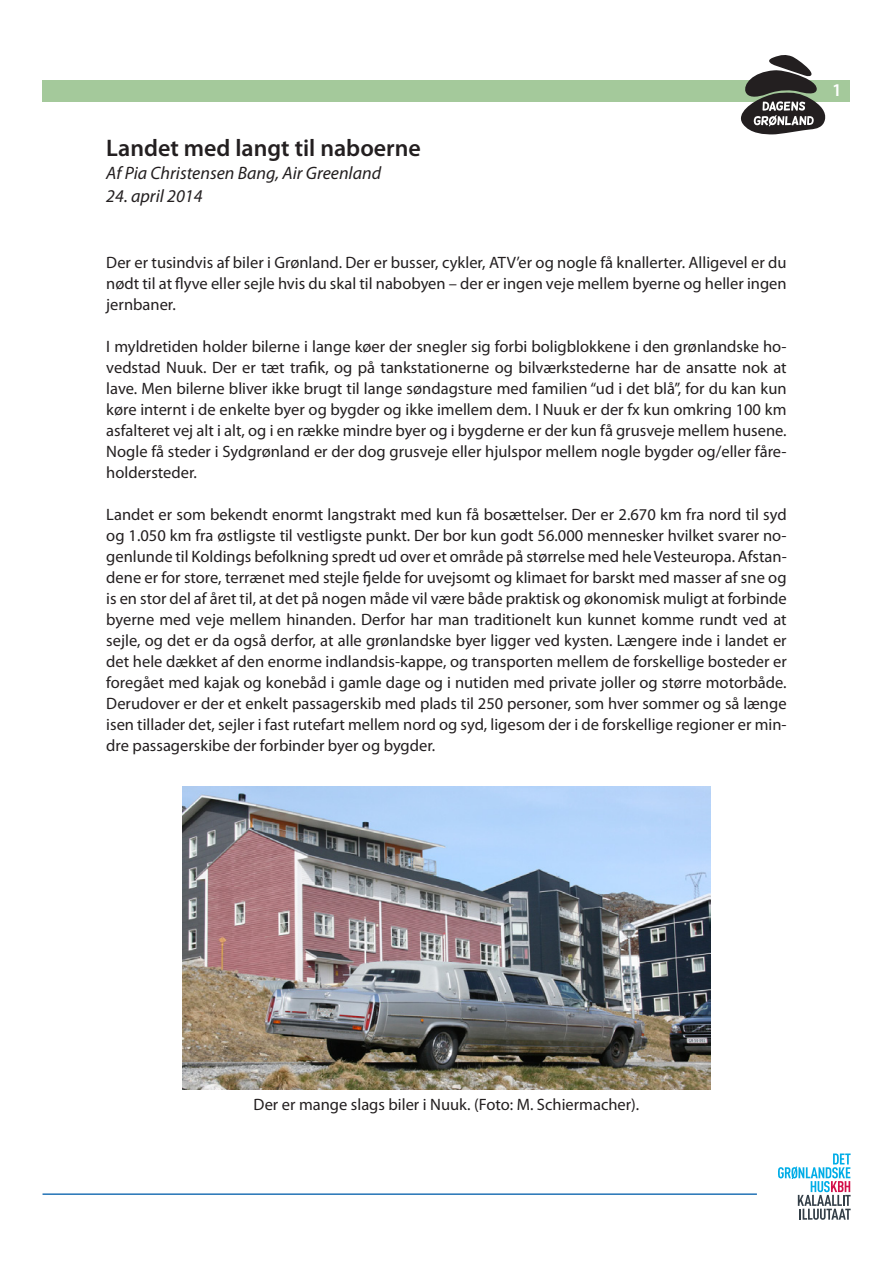
<style>
.page{position:relative;width:893px;height:1263px;background:#fff}
.page>*{position:absolute;margin:0;border:0;box-sizing:border-box;transform-origin:0 0}
.t1{font:600 24px "Myriad Pro";color:#231f20}
.t2{font:italic 18px "Myriad Pro";color:#231f20}
.t3{font:600 18px "Myriad Pro";color:#fff}
.t4{font:16.5px/21px "Myriad Pro";color:#231f20;text-align:justify}
</style>
<div class="page">
<div style="left:43px;top:80px;width:807px;height:21px;background:#a4c99b"></div>
<svg style="left:739px;top:55px;width:88px;height:79px"></svg>
<hr style="left:43px;top:1193px;width:714px;height:2px;background:#2373b6">
<svg style="left:778px;top:1153px;width:73px;height:67px"></svg>
<img style="left:183px;top:786px;width:527px;height:304px">
<h1 class="t1" style="left:106px;top:135px;width:316px">Landet med langt til naboerne</h1>
<p class="t2" style="left:106px;top:164px;width:276px">Af Pia Christensen Bang, Air Greenland</p>
<p class="t2" style="left:106px;top:186px;width:98px">24. april 2014</p>
<p class="t4" style="left:106px;top:252px;width:682px">Der er tusindvis af biler i Grønland. Der er busser, cykler, ATV’er og nogle få knallerter. Alligevel er du nødt til at flyve eller sejle hvis du skal til nabobyen – der er ingen veje mellem byerne og heller ingen jernbaner.</p>
<p class="t4" style="left:106px;top:336px;width:682px">I myldretiden holder bilerne i lange køer der snegler sig forbi boligblokkene i den grønlandske ho&shy;vedstad Nuuk. Der er tæt trafik, og på tankstationerne og bilværkstederne har de ansatte nok at lave. Men bilerne bliver ikke brugt til lange søndagsture med familien “ud i det blå”, for du kan kun køre internt i de enkelte byer og bygder og ikke imellem dem. I Nuuk er der fx kun omkring 100 km asfalteret vej alt i alt, og i en række mindre byer og i bygderne er der kun få grusveje mellem husene.<br>Nogle få steder i Sydgrønland er der dog grusveje eller hjulspor mellem nogle bygder og/eller fåre&shy;holdersteder.</p>
<p class="t4" style="left:106px;top:504px;width:682px">Landet er som bekendt enormt langstrakt med kun få bosættelser. Der er 2.670 km fra nord til syd og 1.050 km fra østligste til vestligste punkt. Der bor kun godt 56.000 mennesker hvilket svarer no&shy;genlunde til Koldings befolkning spredt ud over et område på størrelse med hele Vesteuropa. Afstan&shy;dene er for store, terrænet med stejle fjelde for uvejsomt og klimaet for barskt med masser af sne og is en stor del af året til, at det på nogen måde vil være både praktisk og økonomisk muligt at forbinde byerne med veje mellem hinanden. Derfor har man traditionelt kun kunnet komme rundt ved at sejle, og det er da også derfor, at alle grønlandske byer ligger ved kysten. Længere inde i landet er det hele dækket af den enorme indlandsis-kappe, og transporten mellem de forskellige bosteder er foregået med kajak og konebåd i gamle dage og i nutiden med private joller og større motorbåde.<br>Derudover er der et enkelt passagerskib med plads til 250 personer, som hver sommer og så længe isen tillader det, sejler i fast rutefart mellem nord og syd, ligesom der i de forskellige regioner er min&shy;dre passagerskibe der forbinder byer og bygder.</p>
<p class="t3" style="left:832px;top:80px;width:11px">1</p>
<p class="t4" style="left:254px;top:1094px;width:387px">Der er mange slags biler i Nuuk. (Foto: M. Schiermacher).</p>
</div>
